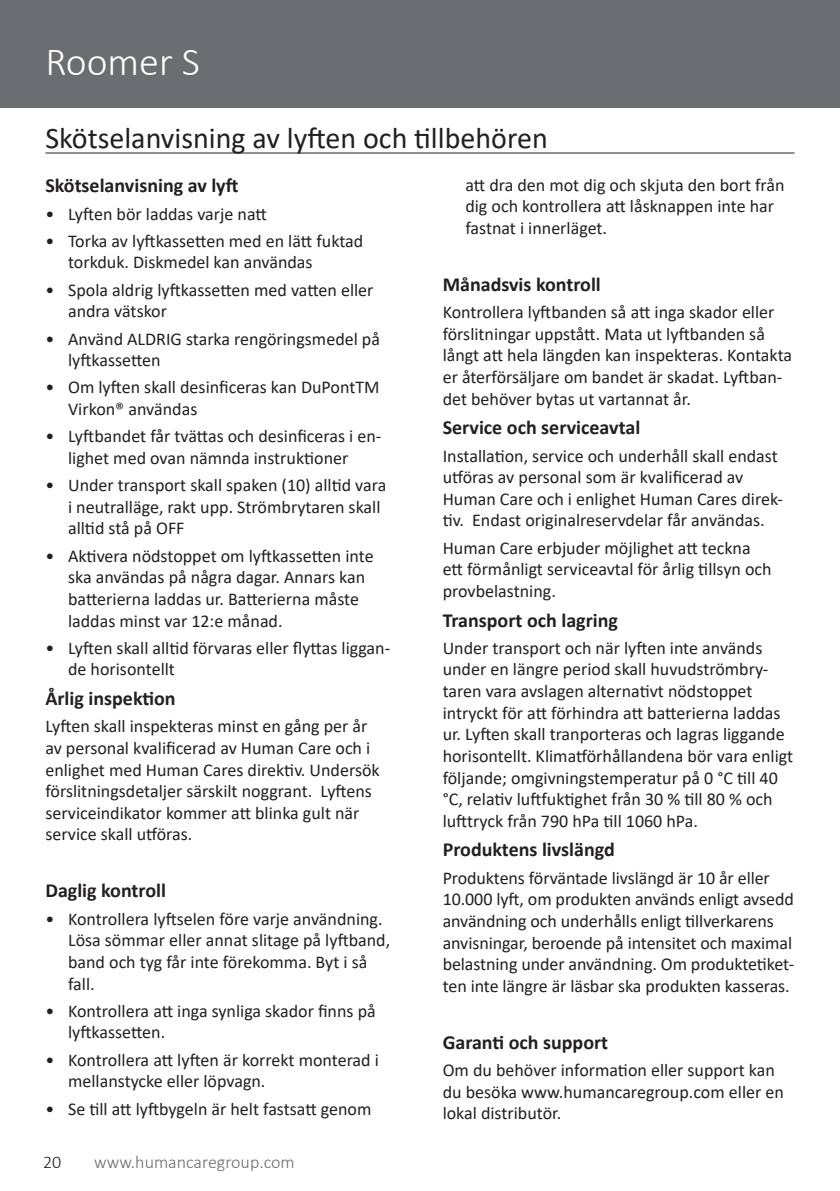
<style>
.page{position:relative;width:840px;height:1191px;background:#fff}
.page>*{position:absolute;margin:0;border:0;box-sizing:border-box;transform-origin:0 0}
.t1{font:300 40px "Calibri";color:#fff}
.t2{font:30px "Calibri";color:#231f20}
.t3{font:700 20px "Calibri";color:#231f20}
.t4{font:18px/21.6px "Calibri";color:#231f20}
.t5{font:300 18px "Calibri";color:#6c6d70}
.t6{font:300 18px "Calibri";color:#231f20}
</style>
<div class="page">
<div style="left:0;top:0;width:839px;height:108px;background:#6c6d70"></div>
<hr style="left:45px;top:152px;width:749px;height:1px;background:#231f20">
<h1 class="t1" style="left:45px;top:37px;width:156px">Roomer S</h1>
<h2 class="t2" style="left:45px;top:117px;width:503px">Skötselanvisning av lyften och tillbehören</h2>
<p class="t3" style="left:45px;top:171px;width:194px">Skötselanvisning av lyft</p>
<p class="t4" style="left:45px;top:202px;width:223px">• Lyften bör laddas varje natt</p>
<p class="t4" style="left:68px;top:229px;width:296px;text-indent:-23px">• Torka av lyftkassetten med en lätt fuktad torkduk. Diskmedel kan användas</p>
<p class="t4" style="left:68px;top:278px;width:307px;text-indent:-23px">• Spola aldrig lyftkassetten med vatten eller andra vätskor</p>
<p class="t4" style="left:68px;top:327px;width:313px;text-indent:-23px">• Använd ALDRIG starka rengöringsmedel på lyftkassetten</p>
<p class="t4" style="left:68px;top:376px;width:313px;text-indent:-23px">• Om lyften skall desinficeras kan DuPontTM<br>Virkon® användas</p>
<p class="t4" style="left:45px;top:425px;width:337px;text-align:center">• Lyftbandet får tvättas och desinficeras i en&shy;lighet med ovan nämnda instruktioner</p>
<p class="t4" style="left:68px;top:474px;width:319px;text-indent:-23px">• Under transport skall spaken (10) alltid vara i neutralläge, rakt upp. Strömbrytaren skall alltid stå på OFF</p>
<p class="t4" style="left:68px;top:544px;width:307px;text-indent:-23px">• Aktivera nödstoppet om lyftkassetten inte ska användas på några dagar. Annars kan batterierna laddas ur. Batterierna måste laddas minst var 12:e månad.</p>
<p class="t4" style="left:68px;top:636px;width:323px;text-indent:-23px">• Lyften skall alltid förvaras eller flyttas liggan&shy;de horisontellt</p>
<p class="t3" style="left:45px;top:684px;width:132px">Årlig inspektion</p>
<p class="t4" style="left:45px;top:715px;width:336px">Lyften skall inspekteras minst en gång per år av personal kvalificerad av Human Care och i enlighet med Human Cares direktiv. Undersök förslitningsdetaljer särskilt noggrant. Lyftens serviceindikator kommer att blinka gult när service skall utföras.</p>
<p class="t4" style="left:465px;top:173px;width:320px">att dra den mot dig och skjuta den bort från dig och kontrollera att låsknappen inte har fastnat i innerläget.</p>
<p class="t3" style="left:442px;top:270px;width:160px">Månadsvis kontroll</p>
<p class="t4" style="left:442px;top:301px;width:351px">Kontrollera lyftbanden så att inga skador eller förslitningar uppstått. Mata ut lyftbanden så långt att hela längden kan inspekteras. Kontakta er återförsäljare om bandet är skadat. Lyftban&shy;det behöver bytas ut vartannat år.</p>
<p class="t3" style="left:442px;top:413px;width:199px">Service och serviceavtal</p>
<p class="t4" style="left:442px;top:444px;width:342px">Installation, service och underhåll skall endast utföras av personal som är kvalificerad av Human Care och i enlighet Human Cares direk&shy;tiv. Endast originalreservdelar får användas.</p>
<p class="t4" style="left:442px;top:536px;width:330px">Human Care erbjuder möjlighet att teckna ett förmånligt serviceavtal för årlig tillsyn och provbelastning.</p>
<p class="t3" style="left:442px;top:606px;width:177px">Transport och lagring</p>
<p class="t4" style="left:442px;top:636px;width:351px">Under transport och när lyften inte används under en längre period skall huvudströmbry&shy;taren vara avslagen alternativt nödstoppet intryckt för att förhindra att batterierna laddas ur. Lyften skall tranporteras och lagras liggande horisontellt. Klimatförhållandena bör vara enligt följande; omgivningstemperatur på 0 °C till 40 °C, relativ luftfuktighet från 30 % till 80 % och lufttryck från 790 hPa till 1060 hPa.</p>
<p class="t3" style="left:442px;top:835px;width:173px">Produktens livslängd</p>
<p class="t4" style="left:442px;top:866px;width:353px">Produktens förväntade livslängd är 10 år eller 10.000 lyft, om produkten används enligt avsedd användning och underhålls enligt tillverkarens anvisningar, beroende på intensitet och maximal belastning under användning. Om produktetiket&shy;ten inte längre är läsbar ska produkten kasseras.</p>
<p class="t3" style="left:442px;top:1028px;width:167px">Garanti och support</p>
<p class="t4" style="left:442px;top:1058px;width:342px">Om du behöver information eller support kan du besöka www.humancaregroup.com eller en lokal distributör.</p>
<p class="t3" style="left:45px;top:876px;width:122px">Daglig kontroll</p>
<p class="t4" style="left:68px;top:907px;width:323px;text-indent:-23px">• Kontrollera lyftselen före varje användning.<br>Lösa sömmar eller annat slitage på lyftband, band och tyg får inte förekomma. Byt i så fall.</p>
<p class="t4" style="left:68px;top:999px;width:309px;text-indent:-23px">• Kontrollera att inga synliga skador finns på lyftkassetten.</p>
<p class="t4" style="left:68px;top:1048px;width:312px;text-indent:-23px">• Kontrollera att lyften är korrekt monterad i mellanstycke eller löpvagn.</p>
<p class="t4" style="left:45px;top:1097px;width:327px">• Se till att lyftbygeln är helt fastsatt genom</p>
<p class="t6" style="left:43px;top:1151px;width:20px">20</p>
<p class="t5" style="left:94px;top:1151px;width:202px">www.humancaregroup.com</p>
</div>
